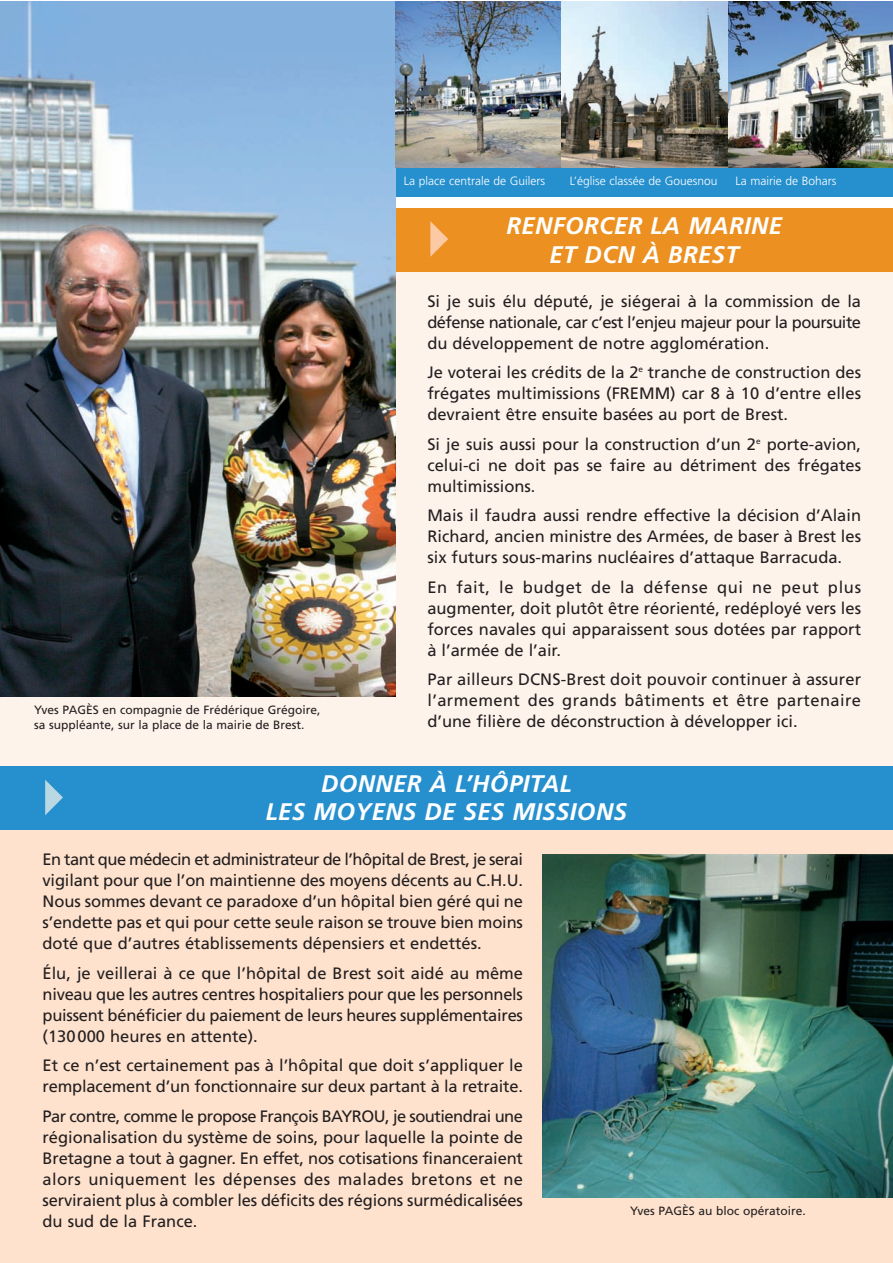
<style>
.page{position:relative;width:893px;height:1263px;background:#fff}
.page>*{position:absolute;margin:0;border:0;box-sizing:border-box;transform-origin:0 0}
.t1{font:italic 700 24px/28.8px "Frutiger";letter-spacing:.015em;color:#fff;text-align:center}
.t2{font:16.5px/21px "Frutiger";color:#231f20;text-align:justify}
.t3{font:12px/14.4px "Frutiger";color:#231f20}
.t4{font:300 12px "Frutiger";color:#fff}
</style>
<div class="page">
<div style="left:395px;top:130px;width:497px;height:67px;background:#2690cf"></div>
<div style="left:0;top:785px;width:892px;height:478px;background:#fee2cd"></div>
<div style="left:0;top:236px;width:892px;height:541px;background:#fef3eb"></div>
<div style="left:395px;top:208px;width:497px;height:63px;background:#ec9121"></div>
<div style="left:0;top:766px;width:892px;height:64px;background:#2690cf"></div>
<img style="left:0;top:1px;width:395px;height:696px">
<img style="left:542px;top:854px;width:350px;height:344px">
<img style="left:395px;top:1px;width:166px;height:166px">
<img style="left:727px;top:1px;width:165px;height:166px">
<svg style="left:561px;top:1px;width:166px;height:166px;background:#979f9f"></svg>
<p class="t4" style="left:404px;top:176px;width:143px">La place centrale de Guilers</p>
<p class="t4" style="left:570px;top:176px;width:149px">L’église classée de Gouesnou</p>
<p class="t4" style="left:736px;top:176px;width:102px">La mairie de Bohars</p>
<p class="t3" style="left:34px;top:704px;width:288px">Yves PAGÈS en compagnie de Frédérique Grégoire, sa suppléante, sur la place de la mairie de Brest.</p>
<h1 class="t1" style="left:506px;top:213px;width:277px">RENFORCER LA MARINE<br>ET DCN À BREST</h1>
<p class="t2" style="left:427px;top:292px;width:435px">Si je suis élu député, je siégerai à la commission de la défense nationale, car c’est l’enjeu majeur pour la poursuite du développement de notre agglomération.</p>
<p class="t2" style="left:427px;top:363px;width:435px">Je voterai les crédits de la 2<sup>e</sup> tranche de construction des frégates multimissions (FREMM) car 8 à 10 d’entre elles devraient être ensuite basées au port de Brest.</p>
<p class="t2" style="left:427px;top:435px;width:435px">Si je suis aussi pour la construction d’un 2<sup>e</sup> porte-avion, celui-ci ne doit pas se faire au détriment des frégates multimissions.</p>
<p class="t2" style="left:427px;top:506px;width:435px">Mais il faudra aussi rendre effective la décision d’Alain Richard, ancien ministre des Armées, de baser à Brest les six futurs sous-marins nucléaires d’attaque Barracuda.</p>
<p class="t2" style="left:427px;top:578px;width:435px">En fait, le budget de la défense qui ne peut plus augmenter, doit plutôt être réorienté, redéployé vers les forces navales qui apparaissent sous dotées par rapport à l’armée de l’air.</p>
<p class="t2" style="left:427px;top:670px;width:435px">Par ailleurs DCNS-Brest doit pouvoir continuer à assurer l’armement des grands bâtiments et être partenaire d’une filière de déconstruction à développer ici.</p>
<h1 class="t1" style="left:266px;top:771px;width:363px">DONNER À L’HÔPITAL<br>LES MOYENS DE SES MISSIONS</h1>
<p class="t2" style="left:43px;top:850px;width:482px">En tant que médecin et administrateur de l’hôpital de Brest, je serai vigilant pour que l’on maintienne des moyens décents au C.H.U.<br>Nous sommes devant ce paradoxe d’un hôpital bien géré qui ne s’endette pas et qui pour cette seule raison se trouve bien moins doté que d’autres établissements dépensiers et endettés.</p>
<p class="t2" style="left:43px;top:964px;width:482px">Élu, je veillerai à ce que l’hôpital de Brest soit aidé au même niveau que les autres centres hospitaliers pour que les personnels puissent bénéficier du paiement de leurs heures supplémentaires (130000 heures en attente).</p>
<p class="t2" style="left:43px;top:1056px;width:482px">Et ce n’est certainement pas à l’hôpital que doit s’appliquer le remplacement d’un fonctionnaire sur deux partant à la retraite.</p>
<p class="t2" style="left:43px;top:1107px;width:482px">Par contre, comme le propose François BAYROU, je soutiendrai une régionalisation du système de soins, pour laquelle la pointe de Bretagne a tout à gagner. En effet, nos cotisations financeraient alors uniquement les dépenses des malades bretons et ne serviraient plus à combler les déficits des régions surmédicalisées du sud de la France.</p>
<p class="t3" style="left:630px;top:1205px;width:177px">Yves PAGÈS au bloc opératoire.</p>
</div>
